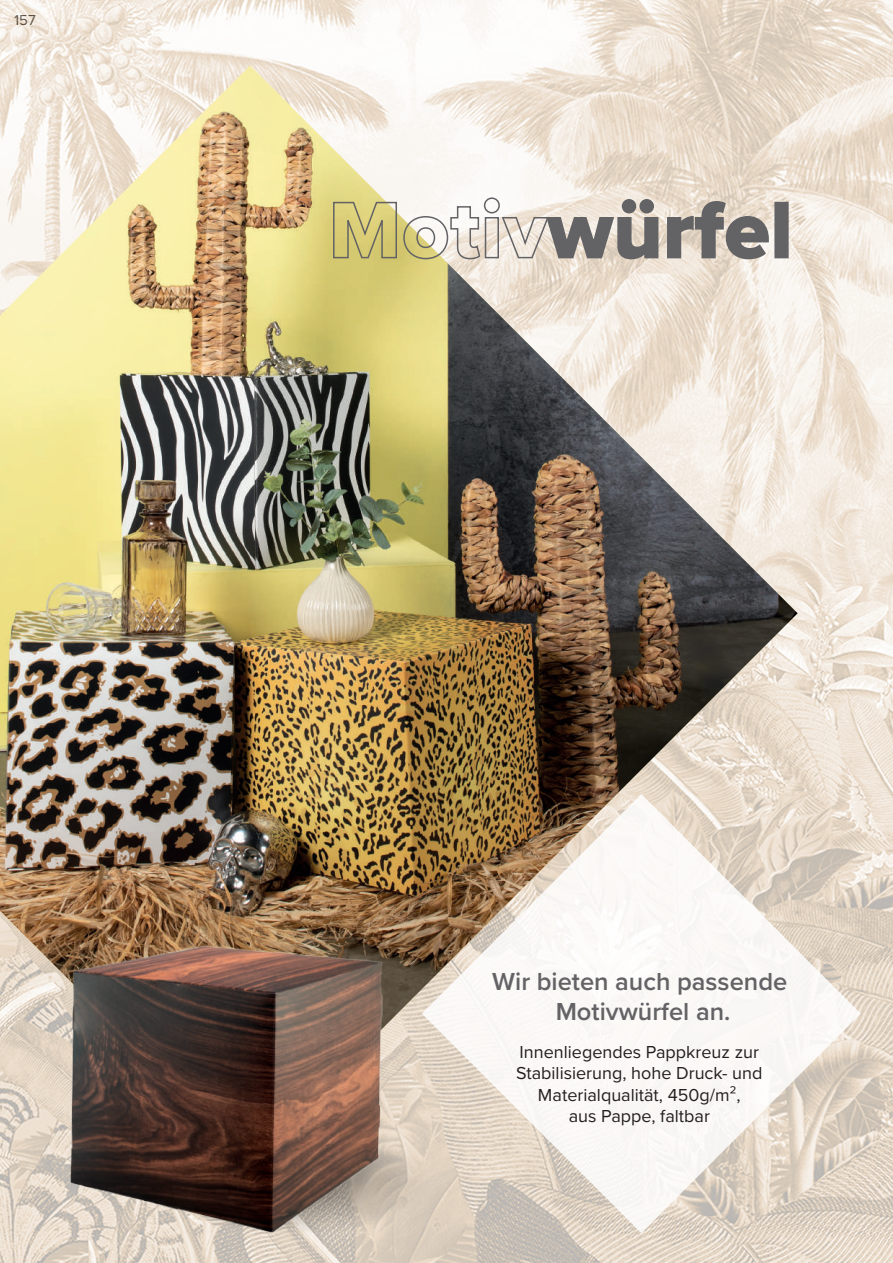
<style>
.page{position:relative;width:893px;height:1263px;background:#fff}
.page>*{position:absolute;margin:0;border:0;box-sizing:border-box;transform-origin:0 0}
.t1{font:82.5px "Proxima Nova Extrabld";letter-spacing:.01em;color:#636366}
.t2{font:600 25.5px/30.6px "Proxima Nova";color:#636366;text-align:center}
.t3{font:18px/21.6px "Proxima Nova";color:#231f20;text-align:center}
.t4{font:15px "Proxima Nova";color:#231f20}
</style>
<div class="page">
<img style="left:0;top:0;width:893px;height:1263px">
<svg style="left:430px;top:794px;width:431px;height:439px"></svg>
<img style="left:0;top:66px;width:798px;height:1095px">
<img style="left:398px;top:1120px;width:32px;height:117px">
<img style="left:59px;top:916px;width:339px;height:333px">
<svg style="left:332px;top:197px;width:327px;height:63px"></svg>
<svg style="left:666px;top:200px;width:104px;height:60px"></svg>
<div style="left:774px;top:202px;width:15px;height:56px;border:2px solid #636366"></div>
<p class="t4" style="left:14px;top:9px;width:23px">157</p>
<h1 class="t1" style="left:548px;top:169px;width:246px">würfel</h1>
<h2 class="t2" style="left:492px;top:965px;width:297px">Wir bieten auch passende<br>Motivwürfel an.</h2>
<p class="t3" style="left:516px;top:1040px;width:248px">Innenliegendes Pappkreuz zur<br>Stabilisierung, hohe Druck- und<br>Materialqualität, 450g/m²,<br>aus Pappe, faltbar</p>
</div>
